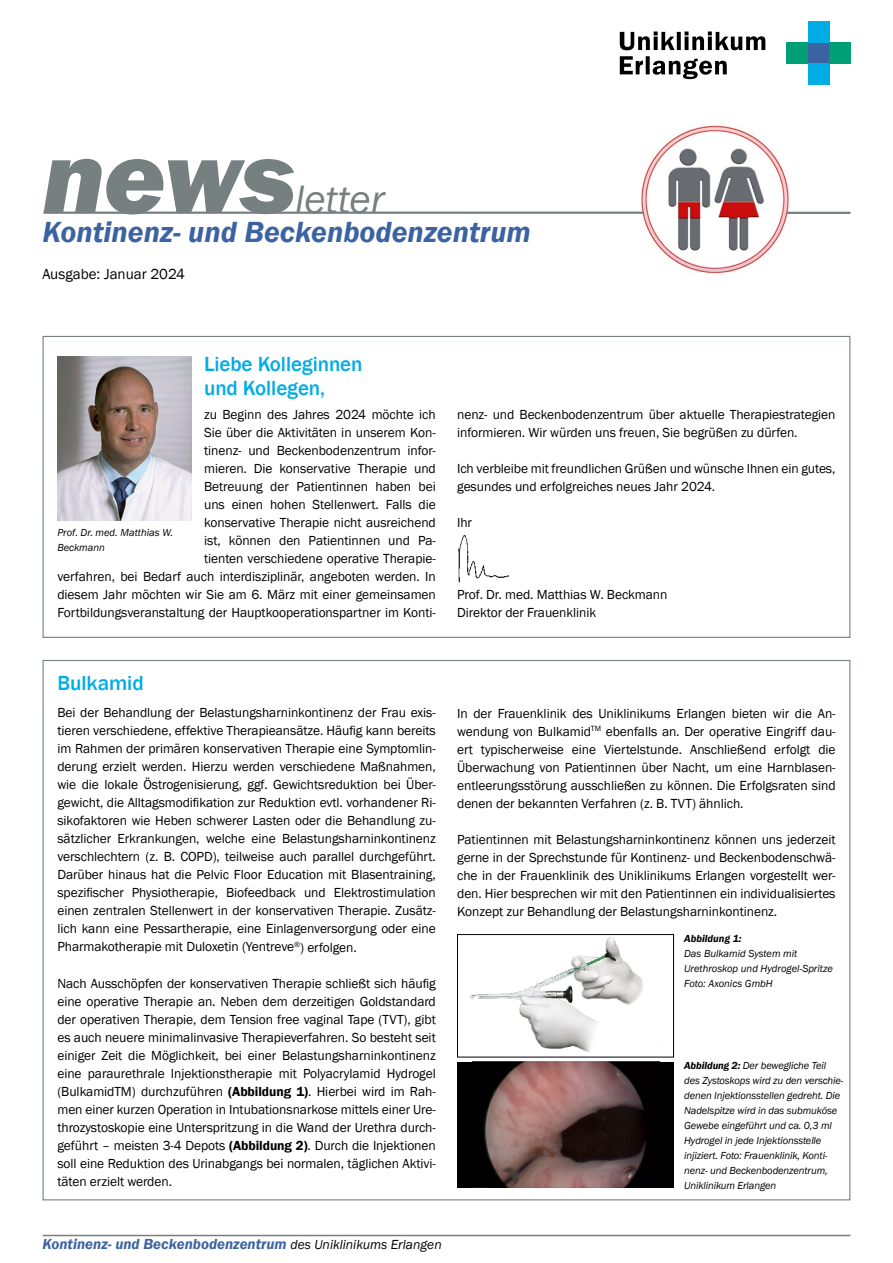
<style>
.page{position:relative;width:893px;height:1263px;background:#fff}
.page>*{position:absolute;margin:0;border:0;box-sizing:border-box;transform-origin:0 0}
.t1{font:italic 800 106.8px "Franklin Gothic";color:#768081}
.t2{font:italic 40.8px "Franklin Gothic";color:#768081}
.t3{font:italic 600 30px "Franklin Gothic";color:#3c63a1}
.t4{font:500 21px/24px "Franklin Gothic";letter-spacing:-.005em;color:#00ace5}
.t5{font:italic 600 15px "Franklin Gothic";color:#3c63a1}
.t6{font:15px "Franklin Gothic";color:#000}
.t7{font:13.5px/18px "Franklin Gothic";letter-spacing:-.005em;color:#000;text-align:justify}
.t8{font:italic 10.5px/15px "Franklin Gothic";letter-spacing:-.01em;color:#000}
.t9{font:italic 600 10.5px "Franklin Gothic";color:#000}
.s1{font-weight:600}
.s2{font-weight:400;font-size:13.5px;color:#000}
</style>
<div class="page">
<hr style="left:43px;top:1235px;width:807px;height:1px;background:#768081">
<img style="left:625px;top:125px;width:186px;height:149px">
<hr style="left:44px;top:212px;width:599px;height:2px;background:#768081">
<hr style="left:787px;top:212px;width:63px;height:2px;background:#768081">
<div style="left:808px;top:43px;width:21px;height:21px;background:#3c63a1"></div>
<div style="left:808px;top:64px;width:21px;height:21px;background:#00ace5"></div>
<div style="left:808px;top:21px;width:21px;height:22px;background:#00ace5"></div>
<div style="left:829px;top:43px;width:21px;height:21px;background:#009f76"></div>
<div style="left:787px;top:43px;width:21px;height:21px;background:#009f76"></div>
<svg style="left:620px;top:32px;width:145px;height:18px"></svg>
<svg style="left:620px;top:56px;width:107px;height:23px"></svg>
<img style="left:458px;top:535px;width:51px;height:47px">
<img style="left:57px;top:356px;width:134px;height:164px">
<img style="left:470px;top:936px;width:173px;height:117px">
<div style="left:457px;top:934px;width:217px;height:123px;border:1px solid #000"></div>
<div style="left:457px;top:1062px;width:216px;height:126px;background:#000"></div>
<img style="left:472px;top:1062px;width:174px;height:126px">
<h1 class="t1" style="left:43px;top:107px;width:255px">news</h1>
<h2 class="t2" style="left:295px;top:174px;width:91px">letter</h2>
<h3 class="t3" style="left:43px;top:213px;width:490px">Kontinenz- und Beckenbodenzentrum</h3>
<p class="t6" style="left:43px;top:264px;width:144px">Ausgabe: Januar 2024</p>
<h3 class="t4" style="left:204px;top:352px;width:160px">Liebe Kolleginnen und Kollegen,</h3>
<p class="t7" style="left:57px;top:406px;width:380px;text-align:right">zu Beginn des Jahres 2024 möchte ich<br>Sie über die Aktivitäten in unserem Kon-<br>tinenz- und Beckenbodenzentrum infor-<br>mieren. Die konservative Therapie und<br>Betreuung der Patientinnen haben bei<br>uns einen hohen Stellenwert. Falls die<br>konservative Therapie nicht ausreichend<br>ist, können den Patientinnen und Pa-<br>tienten verschiedene operative Therapie-<br>verfahren, bei Bedarf auch interdisziplinär, angeboten werden. In diesem Jahr möchten wir Sie am 6. März mit einer gemeinsamen Fortbildungsveranstaltung der Hauptkooperationspartner im Konti-</p>
<p class="t7" style="left:457px;top:406px;width:380px">nenz- und Beckenbodenzentrum über aktuelle Therapiestrategien informieren. Wir würden uns freuen, Sie begrüßen zu dürfen.</p>
<p class="t7" style="left:457px;top:460px;width:380px">Ich verbleibe mit freundlichen Grüßen und wünsche Ihnen ein gutes, gesundes und erfolgreiches neues Jahr 2024.</p>
<p class="t7" style="left:457px;top:514px;width:16px">Ihr</p>
<p class="t8" style="left:57px;top:525px;width:117px">Prof. Dr. med. Matthias W.<br>Beckmann</p>
<p class="t7" style="left:457px;top:586px;width:212px">Prof. Dr. med. Matthias W. Beckmann<br>Direktor der Frauenklinik</p>
<h3 class="t4" style="left:57px;top:671px;width:88px">Bulkamid</h3>
<p class="t7" style="left:57px;top:704px;width:380px">Bei der Behandlung der Belastungsharninkontinenz der Frau exis&shy;tieren verschiedene, effektive Therapieansätze. Häufig kann bereits im Rahmen der primären konservativen Therapie eine Symptomlin&shy;derung erzielt werden. Hierzu werden verschiedene Maßnahmen, wie die lokale Östrogenisierung, ggf. Gewichtsreduktion bei Über&shy;gewicht, die Alltagsmodifikation zur Reduktion evtl. vorhandener Ri&shy;sikofaktoren wie Heben schwerer Lasten oder die Behandlung zu&shy;sätzlicher Erkrankungen, welche eine Belastungsharninkontinenz verschlechtern (z. B. COPD), teilweise auch parallel durchgeführt.<br>Darüber hinaus hat die Pelvic Floor Education mit Blasentraining, spezifischer Physiotherapie, Biofeedback und Elektrostimulation einen zentralen Stellenwert in der konservativen Therapie. Zusätz&shy;lich kann eine Pessartherapie, eine Einlagenversorgung oder eine Pharmakotherapie mit Duloxetin (Yentreve<sup>®</sup>) erfolgen.</p>
<p class="t7" style="left:57px;top:974px;width:380px">Nach Ausschöpfen der konservativen Therapie schließt sich häufig eine operative Therapie an. Neben dem derzeitigen Goldstandard der operativen Therapie, dem Tension free vaginal Tape (TVT), gibt es auch neuere minimalinvasive Therapieverfahren. So besteht seit einiger Zeit die Möglichkeit, bei einer Belastungsharninkontinenz eine paraurethrale Injektionstherapie mit Polyacrylamid Hydrogel (BulkamidTM) durchzuführen <span class="s1">(Abbildung 1)</span>. Hierbei wird im Rah&shy;men einer kurzen Operation in Intubationsnarkose mittels einer Ure&shy;throzystoskopie eine Unterspritzung in die Wand der Urethra durch&shy;geführt – meisten 3-4 Depots <span class="s1">(Abbildung 2)</span>. Durch die Injektionen soll eine Reduktion des Urinabgangs bei normalen, täglichen Aktivi&shy;täten erzielt werden.</p>
<p class="t7" style="left:457px;top:704px;width:380px">In der Frauenklinik des Uniklinikums Erlangen bieten wir die An&shy;wendung von Bulkamid<sup>TM</sup> ebenfalls an. Der operative Eingriff dau&shy;ert typischerweise eine Viertelstunde. Anschließend erfolgt die Überwachung von Patientinnen über Nacht, um eine Harnblasen&shy;entleerungsstörung ausschließen zu können. Die Erfolgsraten sind denen der bekannten Verfahren (z. B. TVT) ähnlich.</p>
<p class="t7" style="left:457px;top:830px;width:380px">Patientinnen mit Belastungsharninkontinenz können uns jederzeit gerne in der Sprechstunde für Kontinenz- und Beckenbodenschwä&shy;che in der Frauenklinik des Uniklinikums Erlangen vorgestellt wer&shy;den. Hier besprechen wir mit den Patientinnen ein individualisiertes Konzept zur Behandlung der Belastungsharninkontinenz.</p>
<p class="t9" style="left:684px;top:931px;width:59px">Abbildung 1:</p>
<p class="t8" style="left:684px;top:946px;width:150px">Das Bulkamid System mit<br>Urethroskop und Hydrogel-Spritze<br>Foto: Axonics GmbH</p>
<p class="t8" style="left:684px;top:1058px;width:161px"><span class="s1">Abbildung 2:</span> Der bewegliche Teil des Zystoskops wird zu den verschie&shy;denen Injektionsstellen gedreht. Die Nadelspitze wird in das submuköse Gewebe eingeführt und ca. 0,3 ml Hydrogel in jede Injektionsstelle injiziert. Foto: Frauenklinik, Konti&shy;nenz- und Beckenbodenzentrum, Uniklinikum Erlangen</p>
<p class="t5" style="left:43px;top:1234px;width:401px">Kontinenz- und Beckenbodenzentrum <span class="s2">des Uniklinikums Erlangen</span></p>
</div>
